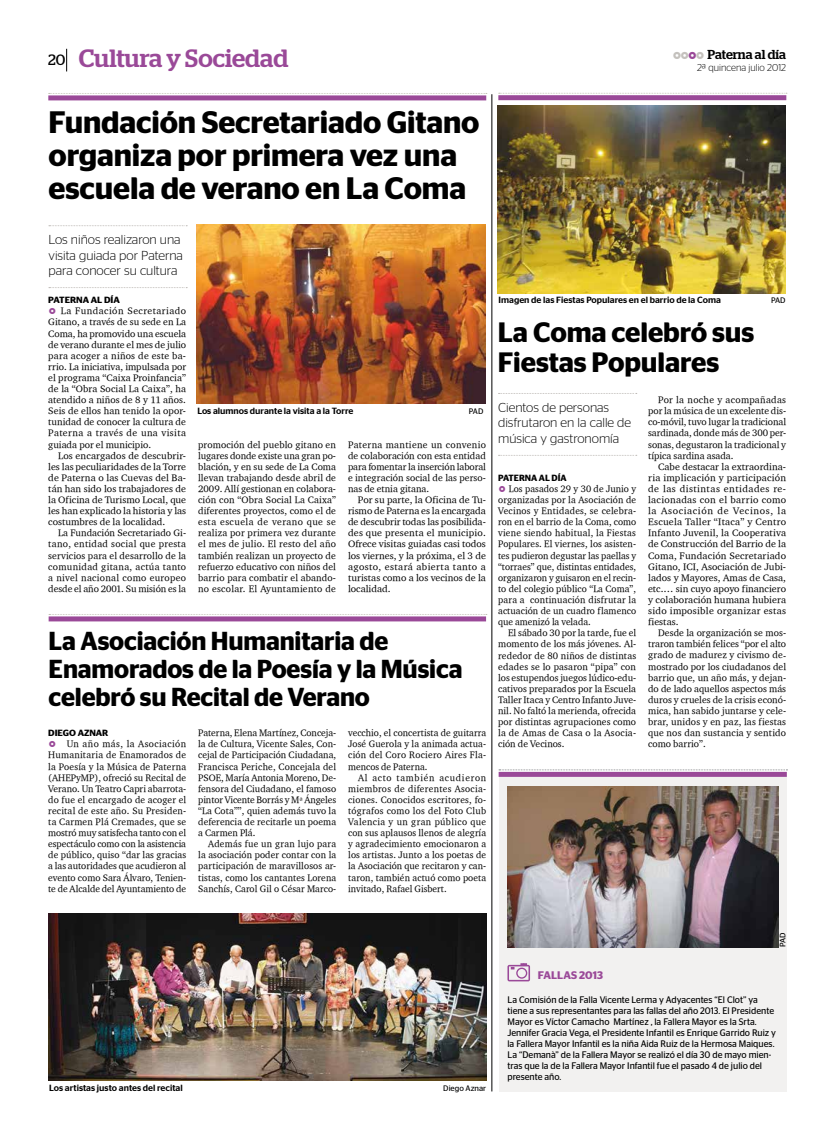
<style>
.page{position:relative;width:823px;height:1134px;background:#fff}
.page>*{position:absolute;margin:0;border:0;box-sizing:border-box;transform-origin:0 0}
.t1{font:600 31px/33px "Stag Sans";letter-spacing:-.005em;color:#000}
.t2{font:600 28px/30px "Stag Sans";letter-spacing:-.005em;color:#000}
.t3{font:600 26px/28px "Stag Sans";letter-spacing:-.005em;color:#000;scale:.96 1}
.t4{font:500 25px "Stag";color:#9a4998}
.t5{font:15px "Stag";color:#000}
.t6{font:300 13px/15.6px "Stag Sans";color:#000}
.t7{font:500 13px "Stag";color:#000}
.t8{font:600 11px "Stag Sans";color:#9a4998}
.t9{font:300 10px "Stag Sans";color:#000}
.t10{font:9.7px/11.1px "Charter ITCTT";letter-spacing:.01em;color:#000;text-align:justify}
.t11{font:9.5px/11.1px "Stag Sans";color:#000;scale:.96 1}
.t12{font:500 9px "Stag Sans";color:#000}
.t13{font:600 9px "Stag Sans";letter-spacing:-.005em;color:#000}
.t14{font:8px "Stag Sans";color:#000}
.s1{font-family:"Fedra Sans Bold Expert";font-weight:400;color:#c4c1bd}
.s2{font-family:"Fedra Sans Bold Expert";font-weight:400;color:#9a4998}
.s3{font-family:"Fedra Sans Bold Expert";font-size:11px;color:#9a4998}
</style>
<div class="page">
<svg style="left:66px;top:49px;width:1px;height:22px"></svg>
<div style="left:498px;top:775px;width:288px;height:316px;background:#f2f1f0"></div>
<img style="left:507px;top:786px;width:270px;height:161px">
<svg style="left:507px;top:963px;width:22px;height:18px"></svg>
<div style="left:498px;top:772px;width:288px;height:5px;background:#9a4998"></div>
<svg style="left:498px;top:769px;width:289px;height:1px"></svg>
<div style="left:48px;top:95px;width:438px;height:5px;background:#9a4998"></div>
<svg style="left:49px;top:93px;width:437px;height:1px"></svg>
<div style="left:498px;top:95px;width:287px;height:5px;background:#9a4998"></div>
<svg style="left:498px;top:93px;width:288px;height:1px"></svg>
<hr style="left:491px;top:94px;width:1px;height:997px;background:#000">
<img style="left:497px;top:106px;width:288px;height:187px">
<svg style="left:498px;top:393px;width:138px;height:1px"></svg>
<svg style="left:498px;top:455px;width:138px;height:1px"></svg>
<svg style="left:49px;top:225px;width:138px;height:1px"></svg>
<svg style="left:49px;top:287px;width:138px;height:1px"></svg>
<img style="left:196px;top:224px;width:289px;height:180px">
<div style="left:49px;top:616px;width:437px;height:5px;background:#9a4998"></div>
<svg style="left:49px;top:614px;width:437px;height:1px"></svg>
<img style="left:48px;top:914px;width:438px;height:166px">
<h3 class="t5" style="left:48px;top:51px;width:19px">20</h3>
<h3 class="t4" style="left:79px;top:43px;width:211px">Cultura y Sociedad</h3>
<h3 class="t7" style="left:672px;top:47px;width:115px"><span class="s1">oo</span><span class="s2">o</span><span class="s1">o</span> Paterna al día</h3>
<p class="t9" style="left:696px;top:62px;width:90px">2ª quincena julio 2012</p>
<h1 class="t1" style="left:48px;top:106px;width:432px">Fundación Secretariado Gitano organiza por primera vez una escuela de verano en La Coma</h1>
<h3 class="t6" style="left:48px;top:231px;width:136px">Los niños realizaron una visita guiada por Paterna para conocer su cultura</h3>
<p class="t13" style="left:48px;top:295px;width:73px">PATERNA AL DÍA</p>
<p class="t10" style="left:48px;top:305px;width:139px"><span class="s3">o</span> La Fundación Secretariado Gitano, a través de su sede en La Coma, ha promovido una escuela de verano durante el mes de julio para acoger a niños de este ba&shy;rrio. La iniciativa, impulsada por el programa “Caixa Proinfancia” de la “Obra Social La Caixa”, ha atendido a niños de 8 y 11 años.<br>Seis de ellos han tenido la opor&shy;tunidad de conocer la cultura de Paterna a través de una visita guiada por el municipio.</p>
<p class="t10" style="left:48px;top:450px;width:139px;text-indent:10px">Los encargados de descubrir&shy;les las peculiaridades de la Torre de Paterna o las Cuevas del Ba&shy;tán han sido los trabajadores de la Oficina de Turismo Local, que les han explicado la historia y las costumbres de la localidad.</p>
<p class="t10" style="left:48px;top:527px;width:139px;text-indent:10px">La Fundación Secretariado Gi&shy;tano, entidad social que presta servicios para el desarrollo de la comunidad gitana, actúa tanto a nivel nacional como europeo desde el año 2001. Su misión es la</p>
<p class="t12" style="left:197px;top:406px;width:157px">Los alumnos durante la visita a la Torre</p>
<p class="t14" style="left:468px;top:407px;width:16px">PAD</p>
<p class="t10" style="left:198px;top:438px;width:139px">promoción del pueblo gitano en lugares donde existe una gran po&shy;blación, y en su sede de La Coma llevan trabajando desde abril de 2009. Allí gestionan en colabora&shy;ción con “Obra Social La Caixa” diferentes proyectos, como el de esta escuela de verano que se realiza por primera vez durante el mes de julio. El resto del año también realizan un proyecto de refuerzo educativo con niños del barrio para combatir el abando&shy;no escolar. El Ayuntamiento de</p>
<p class="t10" style="left:348px;top:438px;width:139px">Paterna mantiene un convenio de colaboración con esta entidad para fomentar la inserción laboral e integración social de las perso&shy;nas de etnia gitana.</p>
<p class="t10" style="left:348px;top:494px;width:139px;text-indent:10px">Por su parte, la Oficina de Tu&shy;rismo de Paterna es la encargada de descubrir todas las posibilida&shy;des que presenta el municipio.<br>Ofrece visitas guiadas casi todos los viernes, y la próxima, el 3 de agosto, estará abierta tanto a turistas como a los vecinos de la localidad.</p>
<h3 class="t3" style="left:49px;top:626px;width:432px">La Asociación Humanitaria de<br>Enamorados de la Poesía y la Música celebró su Recital de Verano</h3>
<p class="t13" style="left:48px;top:728px;width:62px">DIEGO AZNAR</p>
<p class="t10" style="left:48px;top:738px;width:139px"><span class="s3">o</span> Un año más, la Asociación Humanitaria de Enamorados de la Poesía y la Música de Paterna (AHEPyMP), ofreció su Recital de Verano. Un Teatro Capri abarrota&shy;do fue el encargado de acoger el recital de este año. Su Presiden&shy;ta Carmen Plá Cremades, que se mostró muy satisfecha tanto con el espectáculo como con la asistencia de público, quiso “dar las gracias a las autoridades que acudieron al evento como Sara Álvaro, Tenien&shy;te de Alcalde del Ayuntamiento de</p>
<p class="t10" style="left:198px;top:727px;width:139px">Paterna, Elena Martínez, Conceja&shy;la de Cultura, Vicente Sales, Con&shy;cejal de Participación Ciudadana, Francisca Periche, Concejala del PSOE, María Antonia Moreno, De&shy;fensora del Ciudadano, el famoso pintor Vicente Borrás y Mª Ángeles “La Cota””, quien además tuvo la deferencia de recitarle un poema a Carmen Plá.</p>
<p class="t10" style="left:348px;top:727px;width:139px">vecchio, el concertista de guitarra José Guerola y la animada actua&shy;ción del Coro Rociero Aires Fla&shy;mencos de Paterna.</p>
<p class="t10" style="left:348px;top:771px;width:139px;text-indent:10px">Al acto también acudieron miembros de diferentes Asocia&shy;ciones. Conocidos escritores, fo&shy;tógrafos como los del Foto Club Valencia y un gran público que con sus aplausos llenos de alegría y agradecimiento emocionaron a los artistas. Junto a los poetas de la Asociación que recitaron y can&shy;taron, también actuó como poeta invitado, Rafael Gisbert.</p>
<p class="t10" style="left:198px;top:838px;width:139px;text-indent:10px">Además fue un gran lujo para la asociación poder contar con la participación de maravillosos ar&shy;tistas, como los cantantes Lorena Sanchís, Carol Gil o César Marco-</p>
<p class="t12" style="left:498px;top:295px;width:224px">Imagen de las Fiestas Populares en el barrio de la Coma</p>
<p class="t14" style="left:770px;top:296px;width:16px">PAD</p>
<h2 class="t2" style="left:497px;top:318px;width:258px">La Coma celebró sus<br>Fiestas Populares</h2>
<h3 class="t6" style="left:498px;top:399px;width:134px">Cientos de personas disfrutaron en la calle de música y gastronomía</h3>
<p class="t13" style="left:498px;top:472px;width:70px">PATERNA AL DÍA</p>
<p class="t10" style="left:498px;top:483px;width:139px"><span class="s3">o</span> Los pasados 29 y 30 de Junio y organizadas por la Asociación de Vecinos y Entidades, se celebra&shy;ron en el barrio de la Coma, como viene siendo habitual, la Fiestas Populares. El viernes, los asisten&shy;tes pudieron degustar las paellas y “torraes” que, distintas entidades, organizaron y guisaron en el recin&shy;to del colegio público “La Coma”, para a continuación disfrutar la actuación de un cuadro flamenco que amenizó la velada.</p>
<p class="t10" style="left:498px;top:627px;width:139px;text-indent:10px">El sábado 30 por la tarde, fue el momento de los más jóvenes. Al&shy;rededor de 80 niños de distintas edades se lo pasaron “pipa” con los estupendos juegos lúdico-edu&shy;cativos preparados por la Escuela Taller Itaca y Centro Infanto Juve&shy;nil. No faltó la merienda, ofrecida por distintas agrupaciones como la de Amas de Casa o la Asocia&shy;ción de Vecinos.</p>
<p class="t10" style="left:647px;top:394px;width:139px;text-indent:10px">Por la noche y acompañadas por la música de un excelente dis&shy;co-móvil, tuvo lugar la tradicional sardinada, donde más de 300 per&shy;sonas, degustaron la tradicional y típica sardina asada.</p>
<p class="t10" style="left:647px;top:461px;width:139px;text-indent:10px">Cabe destacar la extraordina&shy;ria implicación y participación de las distintas entidades re&shy;lacionadas con el barrio como la Asociación de Vecinos, la Escuela Taller “Itaca” y Centro Infanto Juvenil, la Cooperativa de Construcción del Barrio de la Coma, Fundación Secretariado Gitano, ICI, Asociación de Jubi&shy;lados y Mayores, Amas de Casa, etc.… sin cuyo apoyo financiero y colaboración humana hubiera sido imposible organizar estas fiestas.</p>
<p class="t10" style="left:647px;top:627px;width:139px;text-indent:10px">Desde la organización se mos&shy;traron también felices “por el alto grado de madurez y civismo de&shy;mostrado por los ciudadanos del barrio que, un año más, y dejan&shy;do de lado aquellos aspectos más duros y crueles de la crisis econó&shy;mica, han sabido juntarse y cele&shy;brar, unidos y en paz, las fiestas que nos dan sustancia y sentido como barrio”.</p>
<p class="t12" style="left:49px;top:1083px;width:135px">Los artistas justo antes del recital</p>
<p class="t14" style="left:443px;top:1084px;width:44px">Diego Aznar</p>
<p class="t8" style="left:537px;top:968px;width:67px">FALLAS 2013</p>
<p class="t14" style="left:777px;top:947px;width:16px;rotate:-90deg">PAD</p>
<p class="t11" style="left:507px;top:994px;width:281px">La Comisión de la Falla Vicente Lerma y Adyacentes “El Clot” ya tiene a sus representantes para las fallas del año 2013. El Presidente Mayor es Víctor Camacho Martínez , la Fallera Mayor es la Srta.<br>Jennifer Gracia Vega, el Presidente Infantil es Enrique Garrido Ruiz y la Fallera Mayor Infantil es la niña Aida Ruiz de la Hermosa Maiques.<br>La “Demanà” de la Fallera Mayor se realizó el día 30 de mayo mien&shy;tras que la de la Fallera Mayor Infantil fue el pasado 4 de julio del presente año.</p>
</div>
